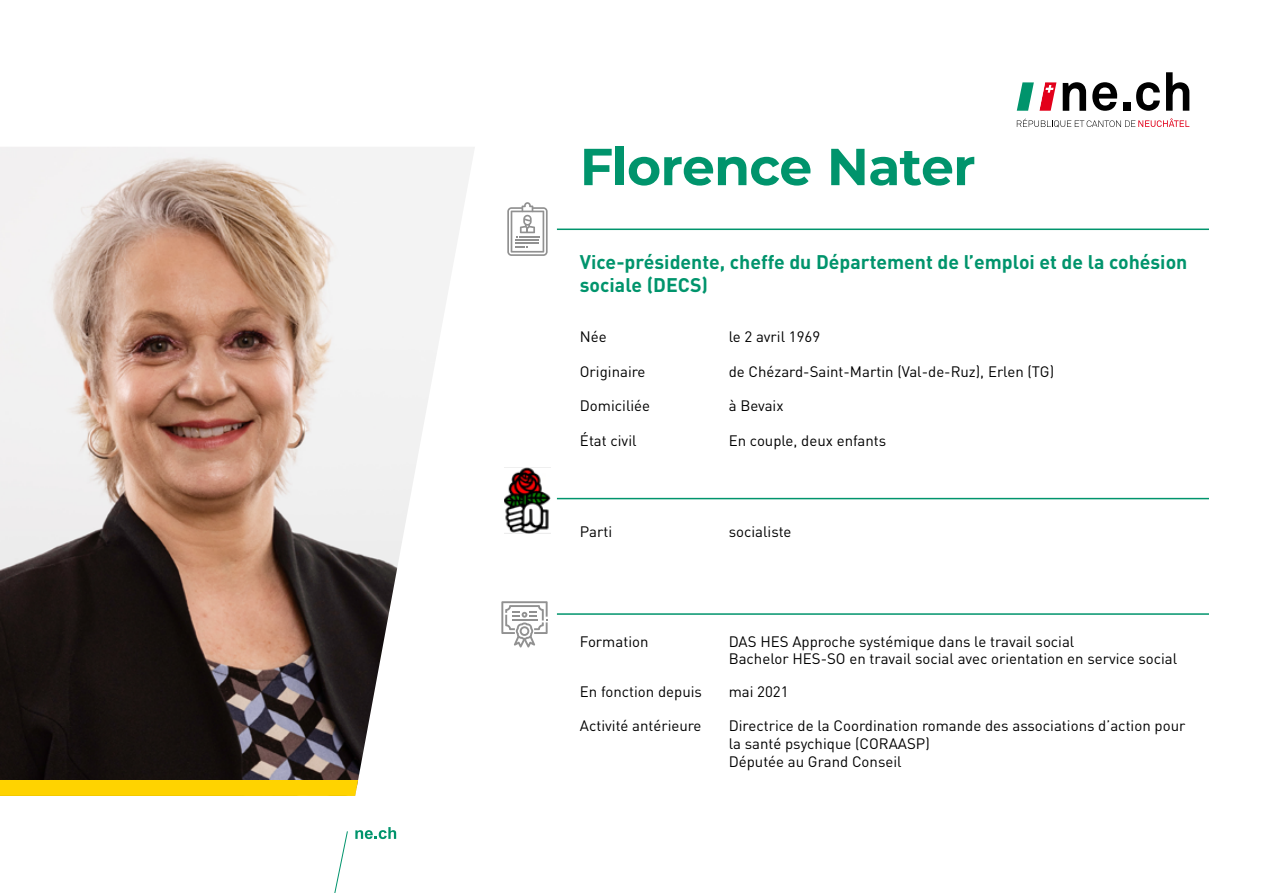
<style>
.page{position:relative;width:1263px;height:893px;background:#fff}
.page>*{position:absolute;margin:0;border:0;box-sizing:border-box;transform-origin:0 0}
.t1{font:700 51.9px "Montserrat";letter-spacing:-.015em;color:#00946c}
.t2{font:700 19.5px/23.4px "DIN Pro";color:#00946c}
.t3{font:15px/18px "DIN Pro";color:#000}
</style>
<div class="page">
<img style="left:0;top:147px;width:475px;height:634px">
<svg style="left:507px;top:202px;width:41px;height:54px"></svg>
<svg style="left:501px;top:601px;width:47px;height:46px"></svg>
<img style="left:504px;top:468px;width:47px;height:65px">
<svg style="left:355px;top:827px;width:41px;height:12px"></svg>
<svg style="left:334px;top:831px;width:14px;height:62px"></svg>
<svg style="left:1063px;top:82px;width:23px;height:29px"></svg>
<svg style="left:1092px;top:82px;width:25px;height:29px"></svg>
<div style="left:1123px;top:103px;width:8px;height:8px;background:#000"></div>
<svg style="left:1136px;top:82px;width:24px;height:29px"></svg>
<svg style="left:1166px;top:72px;width:23px;height:39px"></svg>
<svg style="left:1017px;top:118px;width:172px;height:9px"></svg>
<svg style="left:1017px;top:82px;width:39px;height:29px"></svg>
<hr style="left:557px;top:229px;width:652px;height:1px;background:#00946c">
<hr style="left:557px;top:498px;width:652px;height:1px;background:#00946c">
<hr style="left:557px;top:613px;width:652px;height:2px;background:#00946c">
<div style="left:0;top:780px;width:358px;height:16px;background:#ffd300"></div>
<h1 class="t1" style="left:580px;top:129px;width:397px">Florence Nater</h1>
<h2 class="t2" style="left:580px;top:248px;width:609px">Vice-présidente, cheffe du Département de l’emploi et de la cohésion sociale (DECS)</h2>
<p class="t3" style="left:580px;top:327px;width:28px">Née</p>
<p class="t3" style="left:729px;top:327px;width:93px">le 2 avril 1969</p>
<p class="t3" style="left:580px;top:362px;width:67px">Originaire</p>
<p class="t3" style="left:729px;top:362px;width:327px">de Chézard-Saint-Martin (Val-de-Ruz), Erlen (TG)</p>
<p class="t3" style="left:580px;top:396px;width:72px">Domiciliée</p>
<p class="t3" style="left:729px;top:396px;width:56px">à Bevaix</p>
<p class="t3" style="left:580px;top:431px;width:58px">État civil</p>
<p class="t3" style="left:729px;top:431px;width:159px">En couple, deux enfants</p>
<p class="t3" style="left:580px;top:522px;width:34px">Parti</p>
<p class="t3" style="left:729px;top:522px;width:64px">socialiste</p>
<p class="t3" style="left:580px;top:632px;width:70px">Formation</p>
<p class="t3" style="left:729px;top:633px;width:450px;line-height:16.5px">DAS HES Approche systémique dans le travail social<br>Bachelor HES-SO en travail social avec orientation en service social</p>
<p class="t3" style="left:580px;top:682px;width:124px">En fonction depuis</p>
<p class="t3" style="left:729px;top:682px;width:61px">mai 2021</p>
<p class="t3" style="left:580px;top:716px;width:123px">Activité antérieure</p>
<p class="t3" style="left:729px;top:716px;width:458px">Directrice de la Coordination romande des associations d’action pour la santé psychique (CORAASP)<br>Députée au Grand Conseil</p>
</div>
